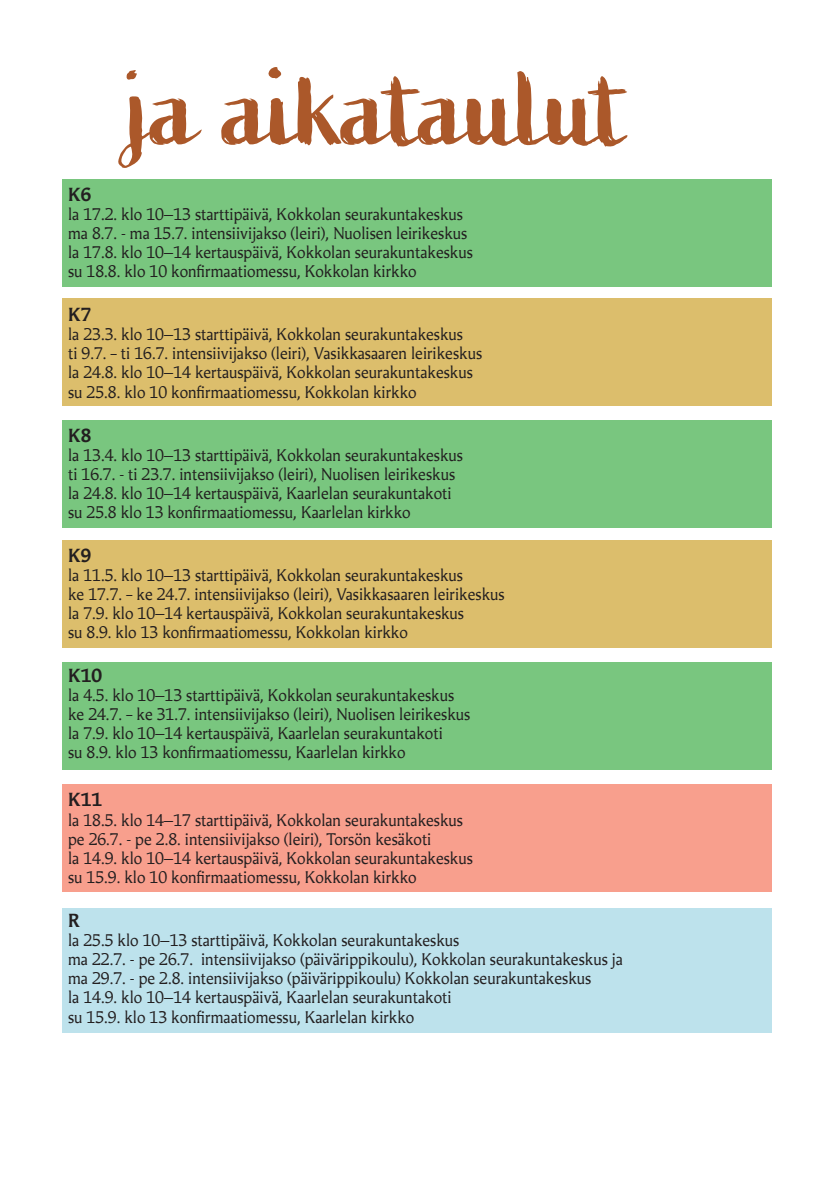
<style>
.page{position:relative;width:840px;height:1191px;background:#fff}
.page>*{position:absolute;margin:0;border:0;box-sizing:border-box;transform-origin:0 0}
.t1{font:108px "Active";color:#ab582a;scale:1.14 1}
.t2{font:700 18px "Martti";color:#231f20}
.t3{font:16px/19.2px "Martti";color:#231f20}
</style>
<div class="page">
<div style="left:62px;top:783px;width:709px;height:108px;background:#f89f8d"></div>
<div style="left:62px;top:908px;width:709px;height:125px;background:#bde2ec"></div>
<div style="left:62px;top:662px;width:709px;height:107px;background:#79c67f"></div>
<div style="left:62px;top:179px;width:709px;height:107px;background:#79c67f"></div>
<div style="left:62px;top:298px;width:709px;height:108px;background:#dcbe6c"></div>
<div style="left:62px;top:420px;width:709px;height:108px;background:#79c67f"></div>
<div style="left:62px;top:539px;width:709px;height:108px;background:#dcbe6c"></div>
<h1 class="t1" style="left:129px;top:46px;width:439px">ja aikataulut</h1>
<p class="t2" style="left:68px;top:182px;width:25px">K6</p>
<p class="t3" style="left:68px;top:204px;width:406px">la 17.2. klo 10—13 starttipäivä, Kokkolan seurakuntakeskus ma 8.7. - ma 15.7. intensiivijakso (leiri), Nuolisen leirikeskus la 17.8. klo 10—14 kertauspäivä, Kokkolan seurakuntakeskus su 18.8. klo 10 konfirmaatiomessu, Kokkolan kirkko</p>
<p class="t2" style="left:68px;top:302px;width:25px">K7</p>
<p class="t3" style="left:68px;top:324px;width:415px">la 23.3. klo 10—13 starttipäivä, Kokkolan seurakuntakeskus<br>ti 9.7. – ti 16.7. intensiivijakso (leiri), Vasikkasaaren leirikeskus la 24.8. klo 10—14 kertauspäivä, Kokkolan seurakuntakeskus su 25.8. klo 10 konfirmaatiomessu, Kokkolan kirkko</p>
<p class="t2" style="left:68px;top:423px;width:25px">K8</p>
<p class="t3" style="left:68px;top:445px;width:396px">la 13.4. klo 10—13 starttipäivä, Kokkolan seurakuntakeskus ti 16.7. - ti 23.7. intensiivijakso (leiri), Nuolisen leirikeskus la 24.8. klo 10—14 kertauspäivä, Kaarlelan seurakuntakoti su 25.8 klo 13 konfirmaatiomessu, Kaarlelan kirkko</p>
<p class="t2" style="left:68px;top:543px;width:25px">K9</p>
<p class="t3" style="left:68px;top:565px;width:438px">la 11.5. klo 10—13 starttipäivä, Kokkolan seurakuntakeskus<br>ke 17.7. – ke 24.7. intensiivijakso (leiri), Vasikkasaaren leirikeskus la 7.9. klo 10—14 kertauspäivä, Kokkolan seurakuntakeskus<br>su 8.9. klo 13 konfirmaatiomessu, Kokkolan kirkko</p>
<p class="t2" style="left:68px;top:663px;width:35px">K10</p>
<p class="t3" style="left:68px;top:685px;width:403px">la 4.5. klo 10—13 starttipäivä, Kokkolan seurakuntakeskus ke 24.7. – ke 31.7. intensiivijakso (leiri), Nuolisen leirikeskus la 7.9. klo 10—14 kertauspäivä, Kaarlelan seurakuntakoti<br>su 8.9. klo 13 konfirmaatiomessu, Kaarlelan kirkko</p>
<p class="t2" style="left:68px;top:788px;width:35px">K11</p>
<p class="t3" style="left:68px;top:810px;width:406px">la 18.5. klo 14—17 starttipäivä, Kokkolan seurakuntakeskus pe 26.7. - pe 2.8. intensiivijakso (leiri), Torsön kesäkoti<br>la 14.9. klo 10—14 kertauspäivä, Kokkolan seurakuntakeskus su 15.9. klo 10 konfirmaatiomessu, Kokkolan kirkko</p>
<p class="t2" style="left:68px;top:908px;width:13px">R</p>
<p class="t3" style="left:68px;top:930px;width:556px">la 25.5 klo 10—13 starttipäivä, Kokkolan seurakuntakeskus<br>ma 22.7. - pe 26.7. intensiivijakso (päivärippikoulu), Kokkolan seurakuntakeskus ja ma 29.7. - pe 2.8. intensiivijakso (päivärippikoulu) Kokkolan seurakuntakeskus<br>la 14.9. klo 10—14 kertauspäivä, Kaarlelan seurakuntakoti<br>su 15.9. klo 13 konfirmaatiomessu, Kaarlelan kirkko</p>
</div>
